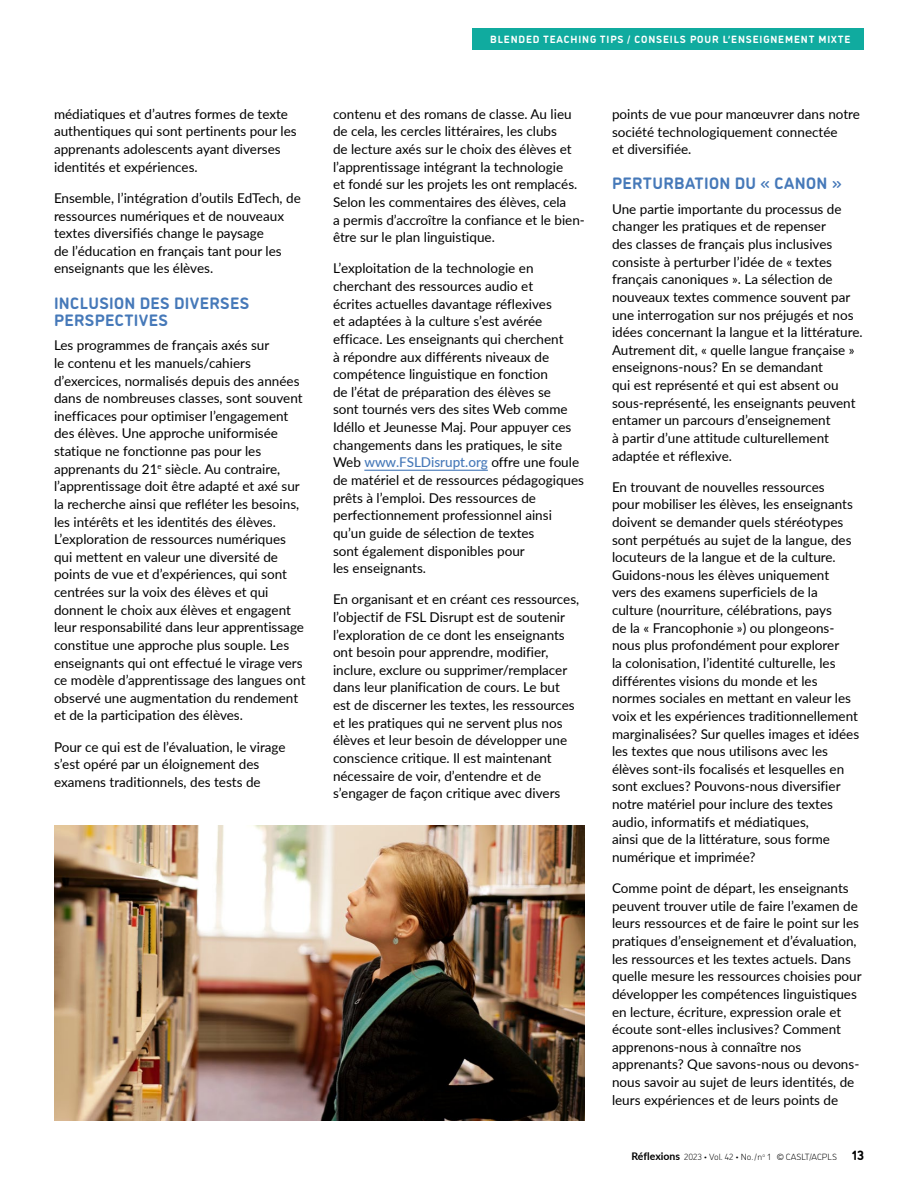
<style>
.page{position:relative;width:918px;height:1188px;background:#fff}
.page>*{position:absolute;margin:0;border:0;box-sizing:border-box;transform-origin:0 0}
.t1{font:700 16.5px/17.2px "DI Nosaur";letter-spacing:.02em;color:#4679b9}
.t2{font:13.5px/17.7px "Lato";color:#000}
.t3{font:700 10.5px "DI Nosaur";letter-spacing:.08em;color:#fff}
.t4{font:300 9px "DI Nosaur";color:#000}
.s1{font-weight:500;color:#4679b9}
.s2{font-family:"Lato";font-weight:700;font-size:10.5px}
.s3{font-weight:700;font-size:13.5px}
</style>
<div class="page">
<div style="left:472px;top:28px;width:392px;height:22px;background:#10ab9f"></div>
<hr style="left:364px;top:470px;width:124px;height:1px;background:#4679b9">
<img style="left:54px;top:825px;width:531px;height:295px">
<p class="t2" style="left:54px;top:105px;width:244px">médiatiques et d’autres formes de texte authentiques qui sont pertinents pour les apprenants adolescents ayant diverses identités et expériences.</p>
<p class="t2" style="left:54px;top:189px;width:248px">Ensemble, l’intégration d’outils EdTech, de ressources numériques et de nouveaux textes diversifiés change le paysage<br>de l’éducation en français tant pour les enseignants que les élèves.</p>
<p class="t1" style="left:54px;top:293px;width:197px">INCLUSION DES DIVERSES<br>PERSPECTIVES</p>
<p class="t2" style="left:54px;top:336px;width:253px">Les programmes de français axés sur<br>le contenu et les manuels/cahiers d’exercices, normalisés depuis des années dans de nombreuses classes, sont souvent inefficaces pour optimiser l’engagement des élèves. Une approche uniformisée statique ne fonctionne pas pour les apprenants du 21<sup>e</sup> siècle. Au contraire, l’apprentissage doit être adapté et axé sur la recherche ainsi que refléter les besoins, les intérêts et les identités des élèves.<br>L’exploration de ressources numériques qui mettent en valeur une diversité de points de vue et d’expériences, qui sont centrées sur la voix des élèves et qui donnent le choix aux élèves et engagent leur responsabilité dans leur apprentissage constitue une approche plus souple. Les enseignants qui ont effectué le virage vers ce modèle d’apprentissage des langues ont observé une augmentation du rendement et de la participation des élèves.</p>
<p class="t2" style="left:54px;top:737px;width:233px">Pour ce qui est de l’évaluation, le virage s’est opéré par un éloignement des examens traditionnels, des tests de</p>
<p class="t3" style="left:490px;top:31px;width:362px">BLENDED TEACHING TIPS / CONSEILS POUR L’ENSEIGNEMENT MIXTE</p>
<p class="t2" style="left:333px;top:105px;width:253px">contenu et des romans de classe. Au lieu de cela, les cercles littéraires, les clubs<br>de lecture axés sur le choix des élèves et l’apprentissage intégrant la technologie<br>et fondé sur les projets les ont remplacés.<br>Selon les commentaires des élèves, cela<br>a permis d’accroître la confiance et le bien&shy;être sur le plan linguistique.</p>
<p class="t2" style="left:333px;top:259px;width:253px">L’exploitation de la technologie en cherchant des ressources audio et<br>écrites actuelles davantage réflexives<br>et adaptées à la culture s’est avérée efficace. Les enseignants qui cherchent<br>à répondre aux différents niveaux de compétence linguistique en fonction<br>de l’état de préparation des élèves se<br>sont tournés vers des sites Web comme Idéllo et Jeunesse Maj. Pour appuyer ces changements dans les pratiques, le site Web <span class="s1">www.FSLDisrupt.org</span> offre une foule de matériel et de ressources pédagogiques prêts à l’emploi. Des ressources de perfectionnement professionnel ainsi qu’un guide de sélection de textes<br>sont également disponibles pour<br>les enseignants.</p>
<p class="t2" style="left:333px;top:590px;width:248px">En organisant et en créant ces ressources, l’objectif de FSL Disrupt est de soutenir l’exploration de ce dont les enseignants ont besoin pour apprendre, modifier, inclure, exclure ou supprimer/remplacer dans leur planification de cours. Le but est de discerner les textes, les ressources et les pratiques qui ne servent plus nos élèves et leur besoin de développer une conscience critique. Il est maintenant nécessaire de voir, d’entendre et de s’engager de façon critique avec divers</p>
<p class="t2" style="left:612px;top:105px;width:250px">points de vue pour manœuvrer dans notre société technologiquement connectée<br>et diversifiée.</p>
<p class="t1" style="left:612px;top:174px;width:231px">PERTURBATION DU « CANON »</p>
<p class="t2" style="left:612px;top:199px;width:252px">Une partie importante du processus de changer les pratiques et de repenser<br>des classes de français plus inclusives consiste à perturber l’idée de « textes français canoniques ». La sélection de nouveaux textes commence souvent par une interrogation sur nos préjugés et nos idées concernant la langue et la littérature.<br>Autrement dit, « quelle langue française » enseignons-nous? En se demandant<br>qui est représenté et qui est absent ou sous-représenté, les enseignants peuvent entamer un parcours d’enseignement<br>à partir d’une attitude culturellement adaptée et réflexive.</p>
<p class="t2" style="left:612px;top:477px;width:249px">En trouvant de nouvelles ressources<br>pour mobiliser les élèves, les enseignants doivent se demander quels stéréotypes sont perpétués au sujet de la langue, des locuteurs de la langue et de la culture.<br>Guidons-nous les élèves uniquement<br>vers des examens superficiels de la culture (nourriture, célébrations, pays<br>de la « Francophonie ») ou plongeons&shy;nous plus profondément pour explorer<br>la colonisation, l’identité culturelle, les différentes visions du monde et les normes sociales en mettant en valeur les voix et les expériences traditionnellement marginalisées? Sur quelles images et idées les textes que nous utilisons avec les élèves sont-ils focalisés et lesquelles en sont exclues? Pouvons-nous diversifier notre matériel pour inclure des textes audio, informatifs et médiatiques,<br>ainsi que de la littérature, sous forme numérique et imprimée?</p>
<p class="t2" style="left:612px;top:879px;width:251px">Comme point de départ, les enseignants peuvent trouver utile de faire l’examen de leurs ressources et de faire le point sur les pratiques d’enseignement et d’évaluation, les ressources et les textes actuels. Dans quelle mesure les ressources choisies pour développer les compétences linguistiques en lecture, écriture, expression orale et écoute sont-elles inclusives? Comment apprenons-nous à connaître nos apprenants? Que savons-nous ou devons&shy;nous savoir au sujet de leurs identités, de leurs expériences et de leurs points de</p>
<p class="t4" style="left:632px;top:1150px;width:234px"><span class="s2">Réflexions</span> 2023 • Vol. 42 • No. /n<sup>o</sup> 1 © CASLT/ACPLS <span class="s3">13</span></p>
</div>
